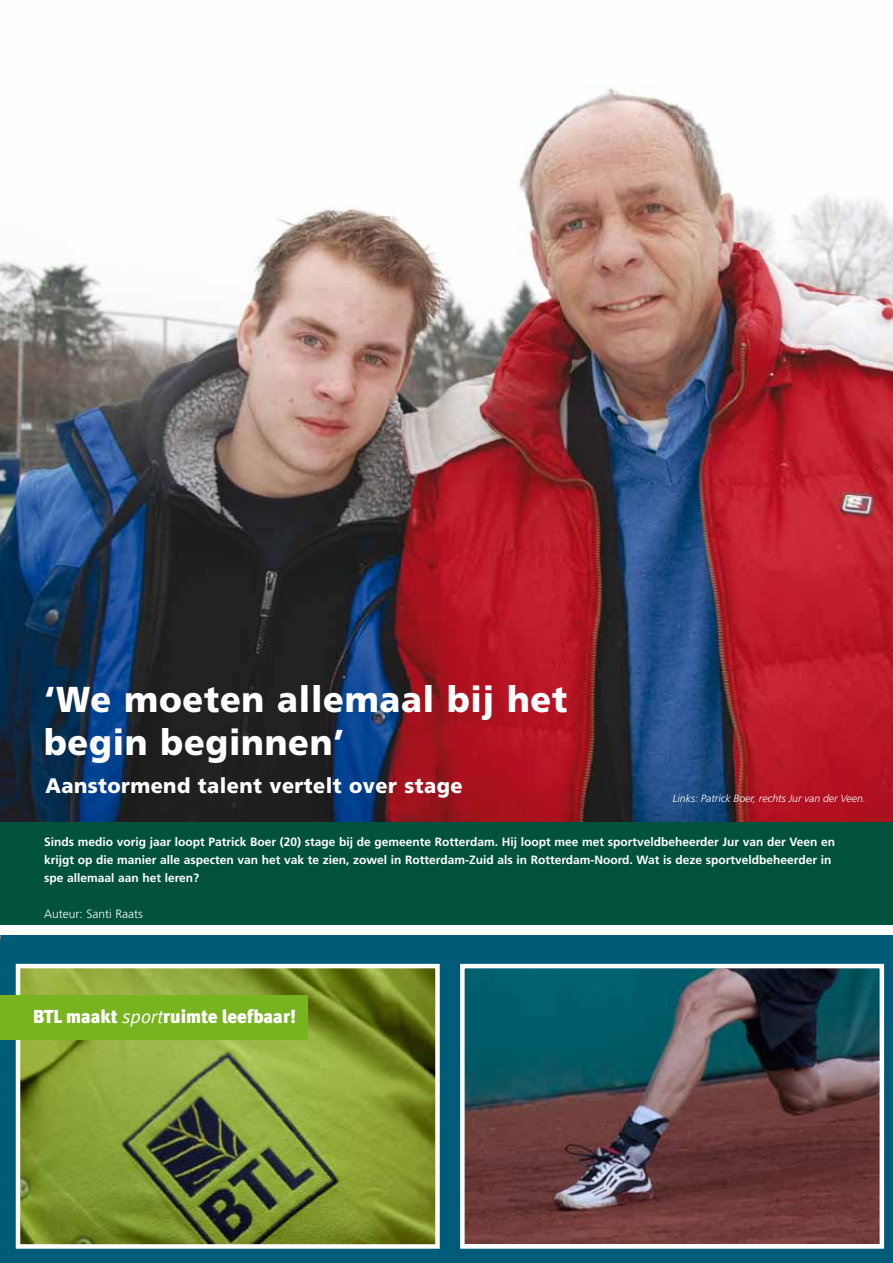
<style>
.page{position:relative;width:893px;height:1263px;background:#fff}
.page>*{position:absolute;margin:0;border:0;box-sizing:border-box;transform-origin:0 0}
.t1{font:900 36px/43.2px "Frutiger";letter-spacing:.02em;color:#fff;scale:.95 1}
.t2{font:900 21px "Frutiger";letter-spacing:.02em;color:#fff;scale:.95 1}
.t3{font:900 18.75px "Meta";color:#fff}
.t4{font:700 12px/18px "Frutiger";color:#fff}
.t5{font:300 12px "Frutiger";color:#fff}
.t6{font:italic 300 10.5px "Frutiger";color:#fff}
.s1{font-family:"Meta Normal";font-weight:400;font-style:italic}
</style>
<div class="page">
<img style="left:0;top:87px;width:893px;height:736px">
<div style="left:0;top:823px;width:893px;height:102px;background:#00523c"></div>
<div style="left:0;top:935px;width:893px;height:328px;background:#005b79"></div>
<img style="left:465px;top:969px;width:414px;height:275px">
<div style="left:460px;top:964px;width:424px;height:285px;border:4px solid #fff"></div>
<img style="left:21px;top:969px;width:414px;height:275px">
<div style="left:16px;top:964px;width:424px;height:285px;border:4px solid #fff"></div>
<div style="left:0;top:995px;width:308px;height:45px;background:#77b41f"></div>
<h1 class="t1" style="left:44px;top:677px;width:552px">‘We moeten allemaal bij het begin beginnen’</h1>
<h2 class="t2" style="left:46px;top:772px;width:440px">Aanstormend talent vertelt over stage</h2>
<p class="t4" style="left:44px;top:833px;width:793px">Sinds medio vorig jaar loopt Patrick Boer (20) stage bij de gemeente Rotterdam. Hij loopt mee met sportveldbeheerder Jur van der Veen en krijgt op die manier alle aspecten van het vak te zien, zowel in Rotterdam-Zuid als in Rotterdam-Noord. Wat is deze sportveldbeheerder in spe allemaal aan het leren?</p>
<p class="t5" style="left:44px;top:907px;width:100px">Auteur: Santi Raats</p>
<p class="t6" style="left:673px;top:792px;width:194px">Links: Patrick Boer, rechts Jur van der Veen.</p>
<h3 class="t3" style="left:33px;top:1005px;width:264px">BTL maakt <span class="s1">sport</span>ruimte leefbaar!</h3>
</div>
